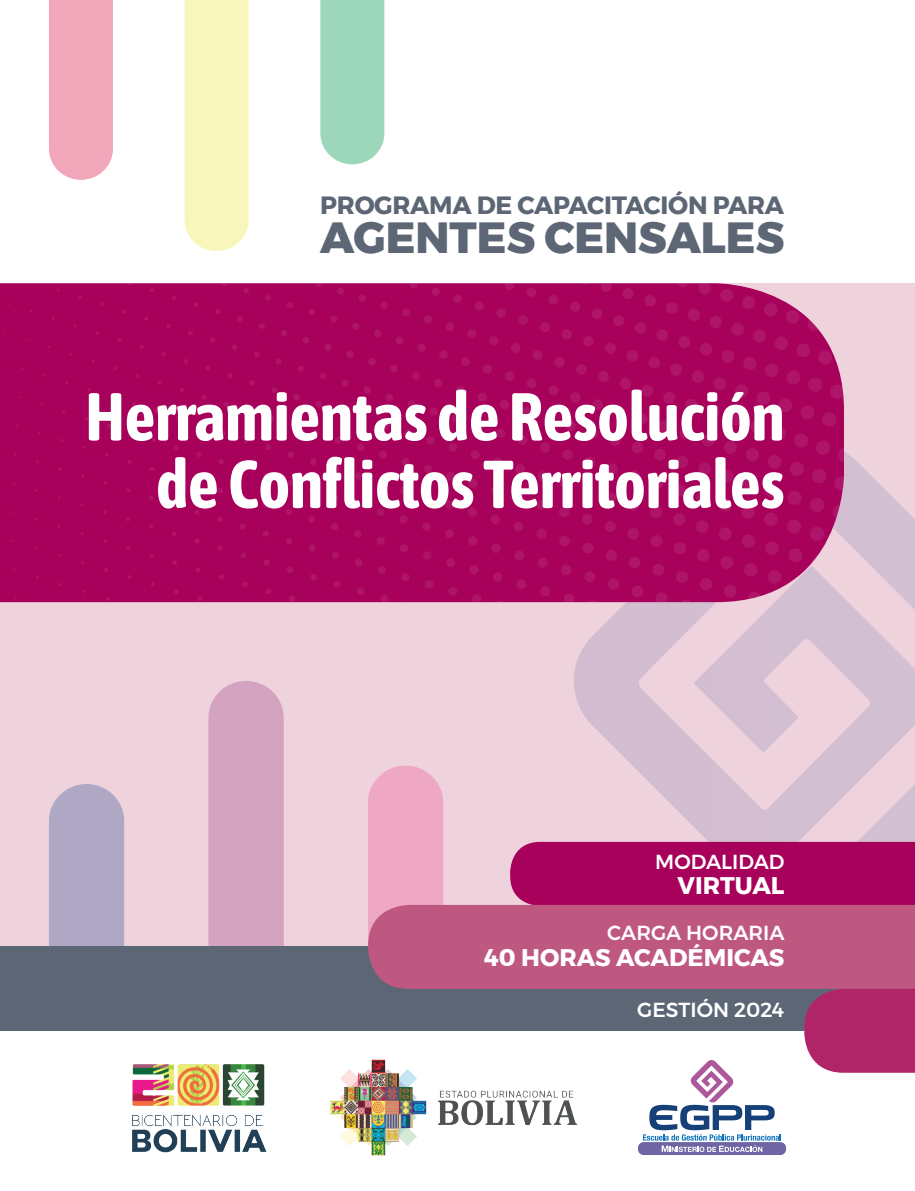
<style>
.page{position:relative;width:915px;height:1191px;background:#fff}
.page>*{position:absolute;margin:0;border:0;box-sizing:border-box;transform-origin:0 0}
.t1{font:700 67.5px/67.5px "Asap Condensed";color:#fff;text-align:right}
.t2{font:800 43.5px "Montserrat";color:#5d6675}
.t3{font:700 24.9px "Montserrat";letter-spacing:-.01em;color:#5d6675}
.t4{font:700 24px "Montserrat";color:#fff}
.t5{font:500 20.25px "Montserrat";color:#fff}
</style>
<div class="page">
<div style="left:0;top:283px;width:914px;height:740px;background:#eed3dc"></div>
<svg style="left:573px;top:443px;width:341px;height:399px"></svg>
<div style="left:49px;top:784px;width:75px;height:163px;background:#aea8c4"></div>
<div style="left:208px;top:681px;width:75px;height:266px;background:#d4a3bf"></div>
<div style="left:368px;top:765px;width:75px;height:140px;background:#eea8c4"></div>
<img style="left:0;top:283px;width:843px;height:319px">
<div style="left:0;top:947px;width:914px;height:84px;background:#5d6675"></div>
<div style="left:639px;top:1143px;width:145px;height:10px;background:#6f65a3;border-radius:4px"></div>
<div style="left:637px;top:1142px;width:148px;height:13px;border:2px solid #6f65a3;border-radius:4px"></div>
<svg style="left:642px;top:1060px;width:138px;height:92px"></svg>
<img style="left:330px;top:1059px;width:247px;height:97px">
<img style="left:132px;top:1064px;width:135px;height:88px">
<div style="left:510px;top:842px;width:404px;height:63px;background:#a8015b"></div>
<div style="left:368px;top:905px;width:546px;height:84px;background:#bf5881"></div>
<svg style="left:804px;top:989px;width:110px;height:83px;background:#af2e6c"></svg>
<div style="left:320px;top:0;width:64px;height:164px;background:#9dd7bb"></div>
<svg style="left:184px;top:0;width:64px;height:251px;background:#f9f6bf"></svg>
<div style="left:49px;top:0;width:64px;height:180px;background:#f1a7b9"></div>
<p class="t3" style="left:320px;top:185px;width:465px">PROGRAMA DE CAPACITACIÓN PARA</p>
<p class="t2" style="left:320px;top:202px;width:465px">AGENTES CENSALES</p>
<p class="t1" style="left:85px;top:379px;width:700px">Herramientas de Resolución de Conflictos Territoriales</p>
<p class="t5" style="left:655px;top:846px;width:131px">MODALIDAD</p>
<p class="t4" style="left:677px;top:866px;width:108px">VIRTUAL</p>
<p class="t5" style="left:607px;top:917px;width:179px">CARGA HORARIA</p>
<p class="t4" style="left:484px;top:938px;width:301px">40 HORAS ACADÉMICAS</p>
<p class="t5" style="left:637px;top:993px;width:149px">GESTIÓN 2024</p>
</div>
